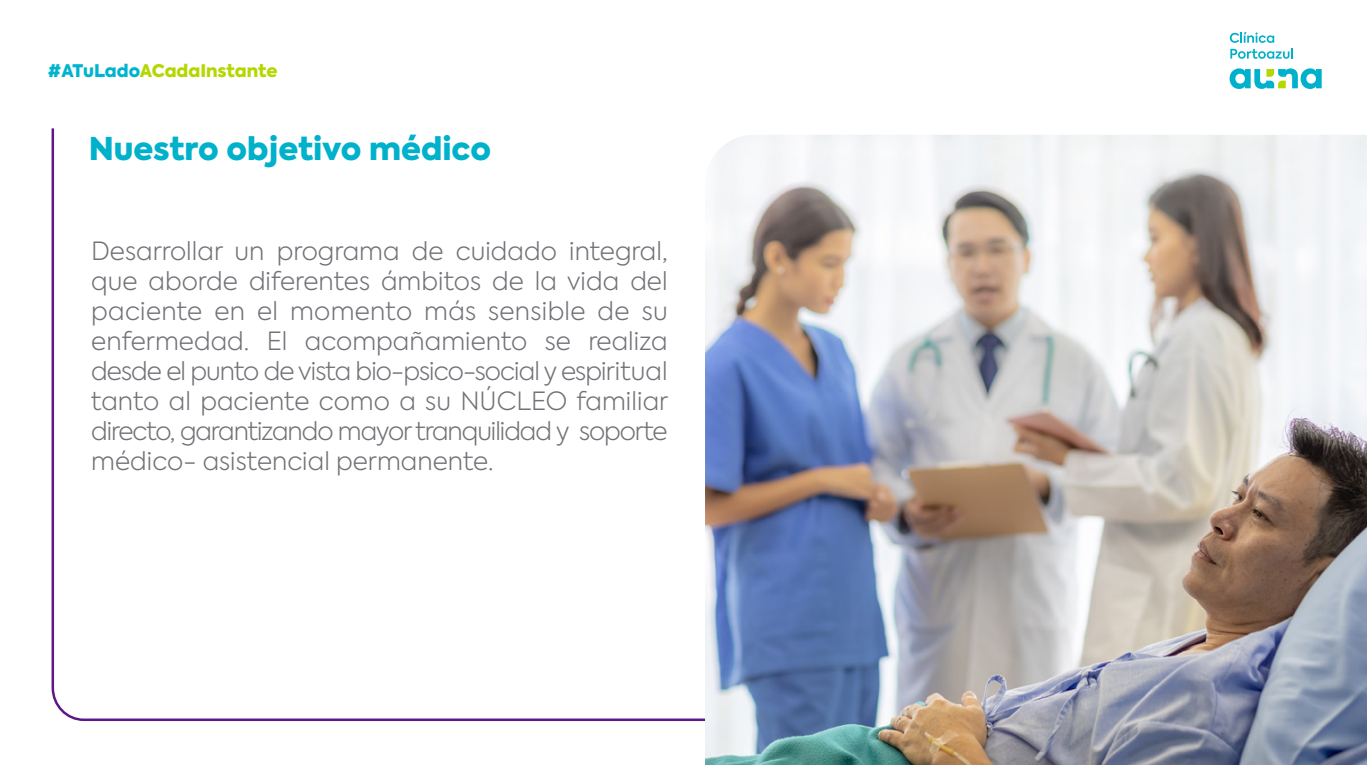
<style>
.page{position:relative;width:1367px;height:765px;background:#fff}
.page>*{position:absolute;margin:0;border:0;box-sizing:border-box;transform-origin:0 0}
.t1{font:900 31.25px "Axiforma";color:#00b1cc}
.t2{font:300 25px/30px "Axiforma";color:#737177;text-align:justify}
.t3{font:900 17.38px "Axiforma";letter-spacing:-.005em;color:#b5d700}
.s1{color:#00b4cf}
</style>
<div class="page">
<svg style="left:1229px;top:68px;width:92px;height:21px"></svg>
<svg style="left:1230px;top:32px;width:44px;height:11px"></svg>
<svg style="left:1230px;top:49px;width:63px;height:10px"></svg>
<svg style="left:51px;top:128px;width:654px;height:593px"></svg>
<img style="left:705px;top:135px;width:662px;height:630px">
<p class="t3" style="left:48px;top:58px;width:231px"><span class="s1">#ATuLado</span>ACadaInstante</p>
<p class="t1" style="left:89px;top:126px;width:404px">Nuestro objetivo médico</p>
<p class="t2" style="left:91px;top:236px;width:579px">Desarrollar un programa de cuidado integral, que aborde diferentes ámbitos de la vida del paciente en el momento más sensible de su enfermedad. El acompañamiento se realiza desde el punto de vista bio-psico-social y espiritual tanto al paciente como a su NÚCLEO familiar directo, garantizando mayor tranquilidad y soporte médico- asistencial permanente.</p>
</div>
